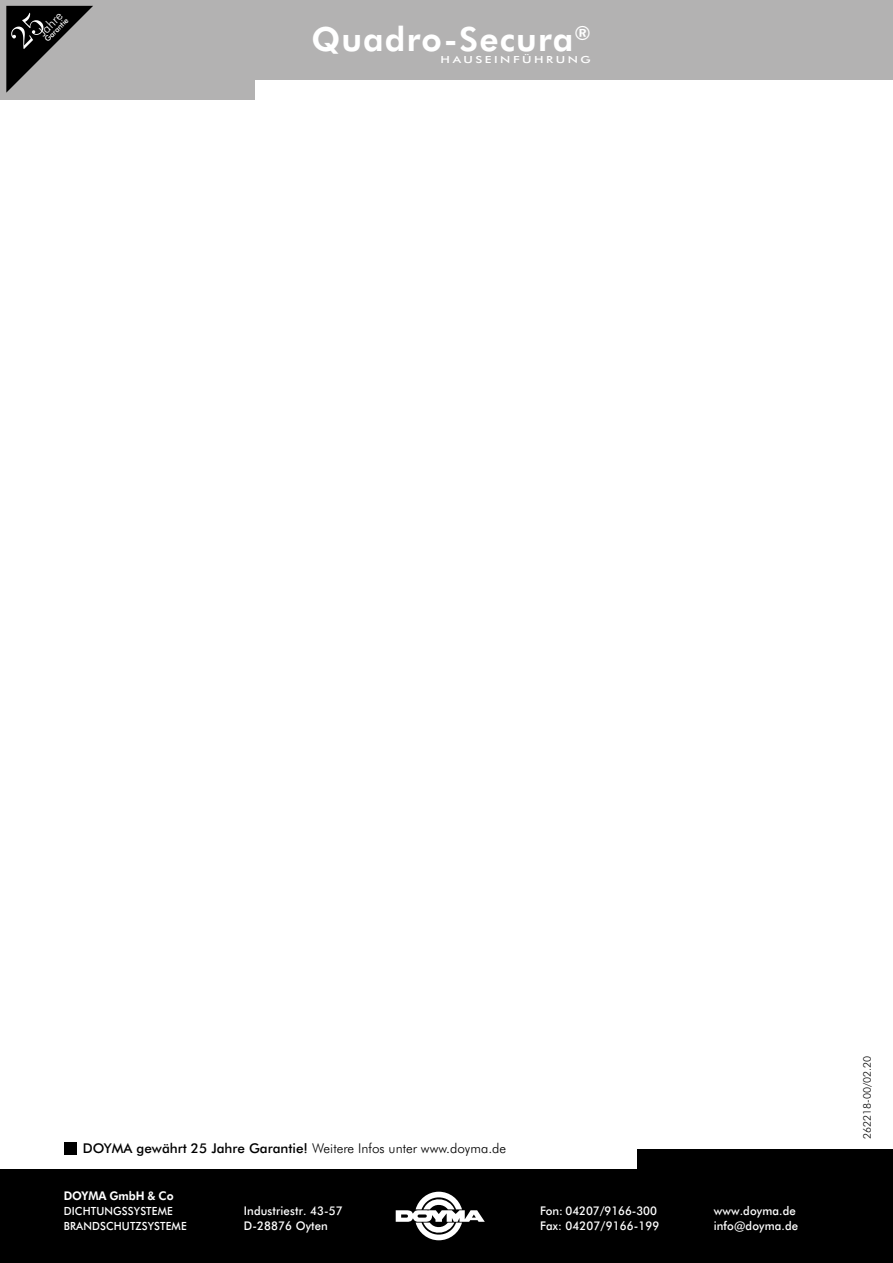
<style>
.page{position:relative;width:893px;height:1263px;background:#fff}
.page>*{position:absolute;margin:0;border:0;box-sizing:border-box;transform-origin:0 0}
.t1{font:700 33.45px "Futura BT";letter-spacing:.035em;color:#fff}
.t2{font:300 13.5px "Futura BT";color:#000}
.t3{font:300 13.05px "Futura BT";color:#fff}
.t4{font:500 12px/15px "Futura BT";letter-spacing:.01em;color:#fff;scale:.95 1}
.t5{font:700 12px "Futura BT";letter-spacing:-.005em;color:#fff;scale:.95 1}
.t6{font:500 11.25px/15px "Futura BT";letter-spacing:.01em;color:#fff;scale:.95 1}
.t7{font:300 10.5px "Futura BT";letter-spacing:-.005em;color:#000}
.t8{font:500 9.75px "Futura BT";letter-spacing:.2em;color:#fff;scale:1.3 1}
.t9{font:500 7.65px "Futura BT";color:#fff}
.s1{font-weight:500}
</style>
<div class="page">
<div style="left:0;top:0;width:893px;height:80px;background:#b3b2b2"></div>
<div style="left:0;top:72px;width:254px;height:28px;background:#b3b2b2"></div>
<div style="left:638px;top:1149px;width:255px;height:44px;background:#000"></div>
<div style="left:0;top:1170px;width:893px;height:93px;background:#000"></div>
<svg style="left:396px;top:1192px;width:89px;height:48px"></svg>
<svg style="left:6px;top:6px;width:87px;height:87px"></svg>
<div style="left:64px;top:1142px;width:13px;height:12px;background:#000"></div>
<p class="t3" style="left:34px;top:28px;width:30px;rotate:-45deg">Jahre</p>
<p class="t9" style="left:43px;top:37px;width:31px;rotate:-45deg">Garantie</p>
<h1 class="t1" style="left:311px;top:16px;width:281px">Quadro-Secura<sup>®</sup></h1>
<p class="t8" style="left:441px;top:53px;width:117px">HAUSEINFÜHRUNG</p>
<p class="t2" style="left:83px;top:1139px;width:425px"><span class="s1">DOYMA gewährt 25 Jahre Garantie!</span> Weitere Infos unter www.doyma.de</p>
<p class="t5" style="left:64px;top:1187px;width:117px">DOYMA GmbH &amp; Co</p>
<p class="t6" style="left:64px;top:1203px;width:131px">DICHTUNGSSYSTEME<br>BRANDSCHUTZSYSTEME</p>
<p class="t4" style="left:244px;top:1202px;width:106px">Industriestr. 43-57<br>D-28876 Oyten</p>
<p class="t4" style="left:714px;top:1203px;width:90px">www.doyma.de info@doyma.de</p>
<p class="t4" style="left:540px;top:1202px;width:127px">Fon: 04207/9166-300<br>Fax: 04207/9166-199</p>
<p class="t7" style="left:860px;top:1139px;width:84px;rotate:-90deg">262218-00/02.20</p>
</div>
